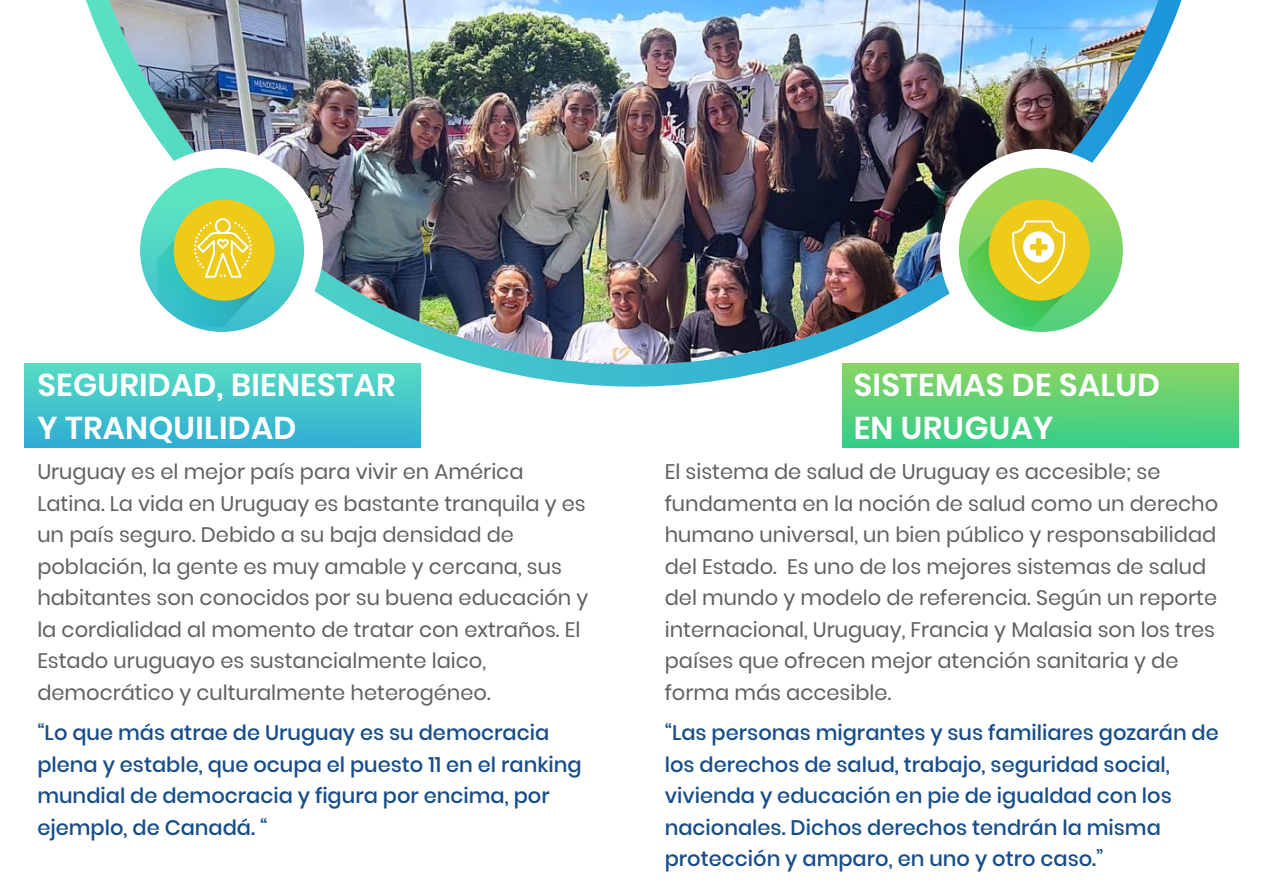
<style>
.page{position:relative;width:1263px;height:893px;background:#fff}
.page>*{position:absolute;margin:0;border:0;box-sizing:border-box;transform-origin:0 0}
.t1{font:600 31.5px/42.3px "Poppins";letter-spacing:.01em;color:#fff}
.t2{font:21px/31.5px "Poppins";color:#606060}
.t3{font:500 21px/31.5px "Poppins";color:#174d89}
</style>
<div class="page">
<svg style="left:420px;top:364px;width:423px;height:22px"></svg>
<img style="left:109px;top:0;width:1049px;height:364px">
<div style="left:24px;top:363px;width:396px;height:84px;background:linear-gradient(to bottom,#57ddc3,#30aed3)"></div>
<div style="left:121px;top:149px;width:202px;height:202px;background:#fff;border-radius:50%"></div>
<div style="left:140px;top:168px;width:164px;height:164px;background:linear-gradient(to bottom,#61e9be,#43c0cf);border-radius:82px"></div>
<div style="left:843px;top:363px;width:396px;height:84px;background:linear-gradient(to bottom,#8bd462,#35ce88)"></div>
<div style="left:940px;top:149px;width:202px;height:202px;background:#fff;border-radius:50%"></div>
<div style="left:959px;top:168px;width:164px;height:164px;background:linear-gradient(to bottom,#a2d658,#56d17d);border-radius:82px"></div>
<div style="left:174px;top:200px;width:101px;height:101px;background:#eeca19;border-radius:50%"></div>
<svg style="left:157px;top:217px;width:108px;height:110px"></svg>
<div style="left:989px;top:200px;width:101px;height:101px;background:#eeca19;border-radius:50%"></div>
<svg style="left:968px;top:220px;width:108px;height:107px"></svg>
<h1 class="t1" style="left:37px;top:364px;width:360px">SEGURIDAD, BIENESTAR<br>Y TRANQUILIDAD</h1>
<p class="t2" style="left:37px;top:456px;width:553px">Uruguay es el mejor país para vivir en América Latina. La vida en Uruguay es bastante tranquila y es un país seguro. Debido a su baja densidad de población, la gente es muy amable y cercana, sus habitantes son conocidos por su buena educación y la cordialidad al momento de tratar con extraños. El Estado uruguayo es sustancialmente laico, democrático y culturalmente heterogéneo.</p>
<p class="t3" style="left:37px;top:717px;width:546px">“Lo que más atrae de Uruguay es su democracia plena y estable, que ocupa el puesto 11 en el ranking mundial de democracia y figura por encima, por ejemplo, de Canadá. “</p>
<h1 class="t1" style="left:854px;top:364px;width:308px">SISTEMAS DE SALUD<br>EN URUGUAY</h1>
<p class="t2" style="left:665px;top:456px;width:555px">El sistema de salud de Uruguay es accesible; se fundamenta en la noción de salud como un derecho humano universal, un bien público y responsabilidad del Estado. Es uno de los mejores sistemas de salud del mundo y modelo de referencia. Según un reporte internacional, Uruguay, Francia y Malasia son los tres países que ofrecen mejor atención sanitaria y de forma más accesible.</p>
<p class="t3" style="left:665px;top:717px;width:556px">“Las personas migrantes y sus familiares gozarán de los derechos de salud, trabajo, seguridad social, vivienda y educación en pie de igualdad con los nacionales. Dichos derechos tendrán la misma protección y amparo, en uno y otro caso.”</p>
</div>
